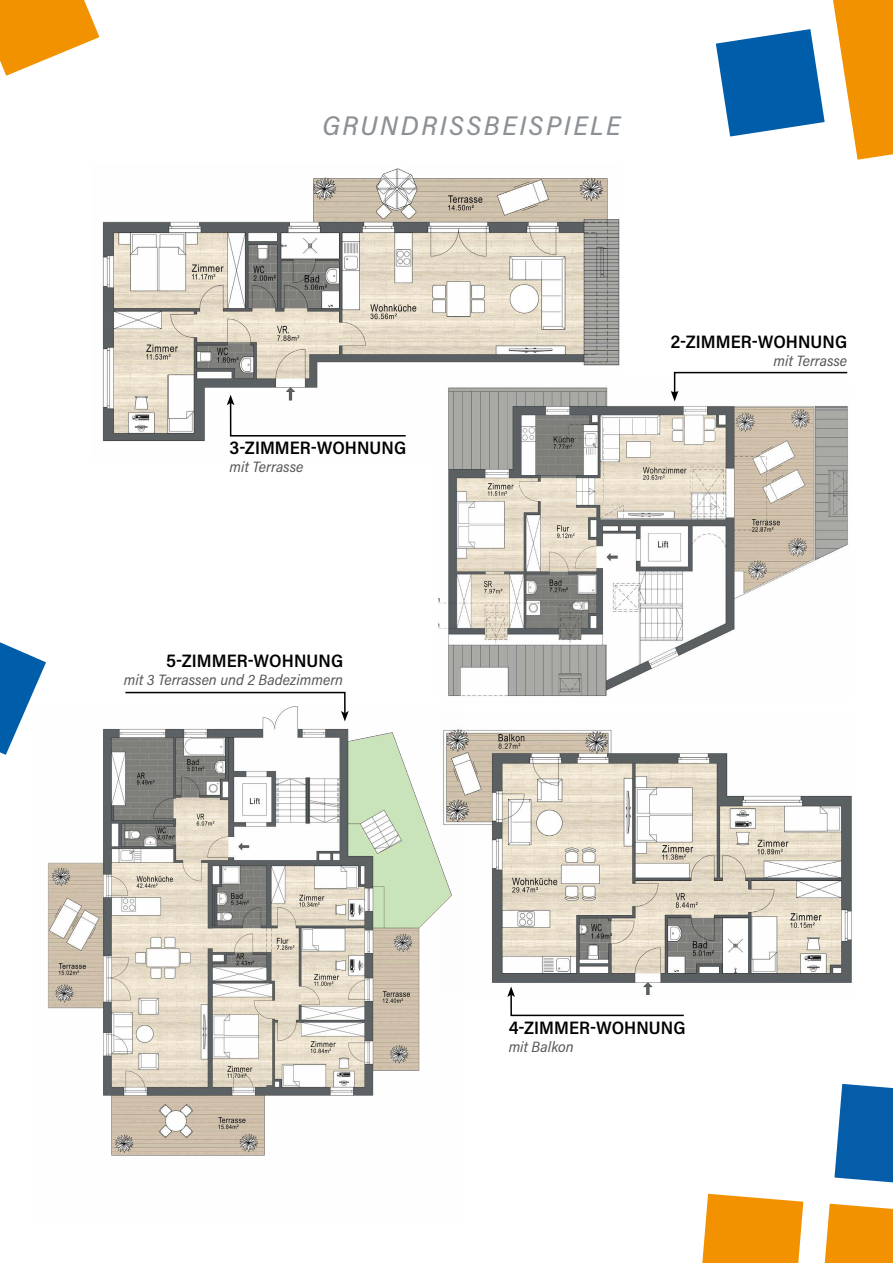
<style>
.page{position:relative;width:893px;height:1263px;background:#fff}
.page>*{position:absolute;margin:0;border:0;box-sizing:border-box;transform-origin:0 0}
.t1{font:italic 500 27px "Acumin Pro Semi Cond";letter-spacing:.095em;color:#8c9195}
.t2{font:600 18px "Acumin Pro Semi Cond";letter-spacing:.005em;color:#000}
.t3{font:italic 15px "Acumin Pro Semi Cond";color:#575756}
</style>
<div class="page">
<svg style="left:0;top:0;width:100px;height:76px"></svg>
<svg style="left:0;top:642px;width:46px;height:113px"></svg>
<svg style="left:701px;top:15px;width:138px;height:136px;fill:#005da9"></svg>
<div style="left:688px;top:2px;width:164px;height:162px;border:26px solid #fff;border-radius:18px"></div>
<svg style="left:782px;top:0;width:111px;height:164px"></svg>
<svg style="left:702px;top:1084px;width:191px;height:179px"></svg>
<svg style="left:125px;top:691px;width:221px;height:16px"></svg>
<img style="left:102px;top:168px;width:518px;height:274px">
<img style="left:439px;top:379px;width:409px;height:317px">
<img style="left:461px;top:729px;width:391px;height:257px">
<img style="left:32px;top:707px;width:429px;height:449px">
<svg style="left:507px;top:986px;width:177px;height:31px"></svg>
<svg style="left:671px;top:371px;width:177px;height:30px"></svg>
<svg style="left:227px;top:395px;width:180px;height:42px"></svg>
<h1 class="t1" style="left:322px;top:107px;width:300px">GRUNDRISSBEISPIELE</h1>
<p class="t2" style="left:230px;top:435px;width:178px">3-ZIMMER-WOHNUNG</p>
<p class="t3" style="left:230px;top:456px;width:75px">mit Terrasse</p>
<p class="t2" style="left:166px;top:648px;width:179px">5-ZIMMER-WOHNUNG</p>
<p class="t3" style="left:124px;top:669px;width:221px">mit 3 Terrassen und 2 Badezimmern</p>
<p class="t2" style="left:671px;top:329px;width:178px">2-ZIMMER-WOHNUNG</p>
<p class="t3" style="left:773px;top:350px;width:75px">mit Terrasse</p>
<p class="t2" style="left:509px;top:1015px;width:178px">4-ZIMMER-WOHNUNG</p>
<p class="t3" style="left:509px;top:1036px;width:67px">mit Balkon</p>
</div>
